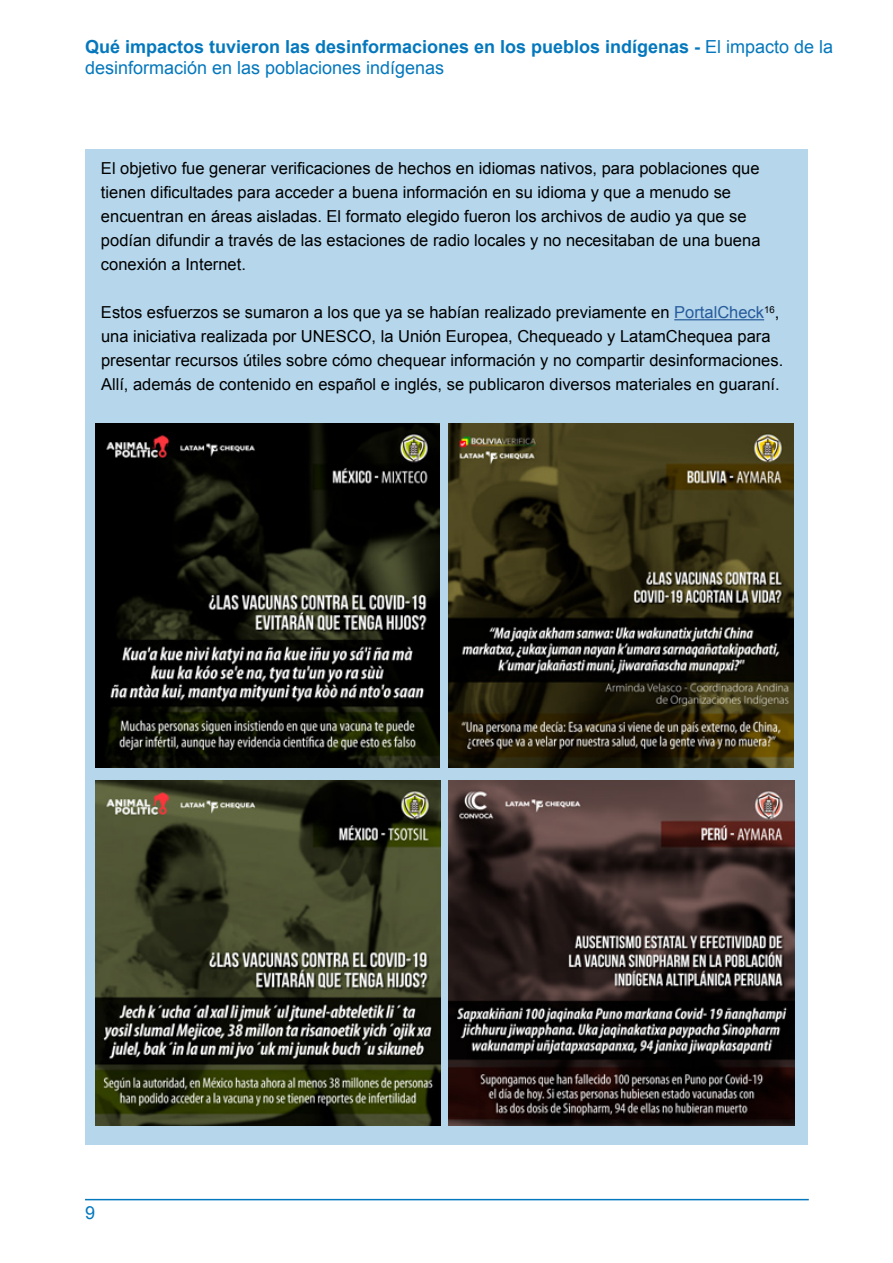
<style>
.page{position:relative;width:893px;height:1263px;background:#fff}
.page>*{position:absolute;margin:0;border:0;box-sizing:border-box;transform-origin:0 0}
.t1{font:700 18px/21.6px "Arial";color:#0578bd}
.t2{font:18px "Arial";color:#0578bd}
.t3{font:16.5px/24px "Arial";color:#000}
.s1{font-weight:400}
.s2{color:#275b9b}
</style>
<div class="page">
<hr style="left:85px;top:1199px;width:724px;height:1px;background:#0578bd">
<div style="left:85px;top:150px;width:722px;height:994px;background:#b5d6eb"></div>
<hr style="left:674px;top:319px;width:90px;height:1px;background:#275b9b">
<img style="left:95px;top:423px;width:345px;height:345px">
<img style="left:95px;top:780px;width:345px;height:345px">
<img style="left:449px;top:423px;width:345px;height:345px">
<img style="left:449px;top:780px;width:345px;height:345px">
<p class="t1" style="left:85px;top:36px;width:750px">Qué impactos tuvieron las desinformaciones en los pueblos indígenas - <span class="s1">El impacto de la desinformación en las poblaciones indígenas</span></p>
<p class="t3" style="left:101px;top:156px;width:661px">El objetivo fue generar verificaciones de hechos en idiomas nativos, para poblaciones que tienen dificultades para acceder a buena información en su idioma y que a menudo se encuentran en áreas aisladas. El formato elegido fueron los archivos de audio ya que se podían difundir a través de las estaciones de radio locales y no necesitaban de una buena conexión a Internet.</p>
<p class="t3" style="left:101px;top:300px;width:684px">Estos esfuerzos se sumaron a los que ya se habían realizado previamente en <span class="s2">PortalCheck</span><sup>16</sup>, una iniciativa realizada por UNESCO, la Unión Europea, Chequeado y LatamChequea para presentar recursos útiles sobre cómo chequear información y no compartir desinformaciones.<br>Allí, además de contenido en español e inglés, se publicaron diversos materiales en guaraní.</p>
<p class="t2" style="left:85px;top:1201px;width:12px">9</p>
</div>
